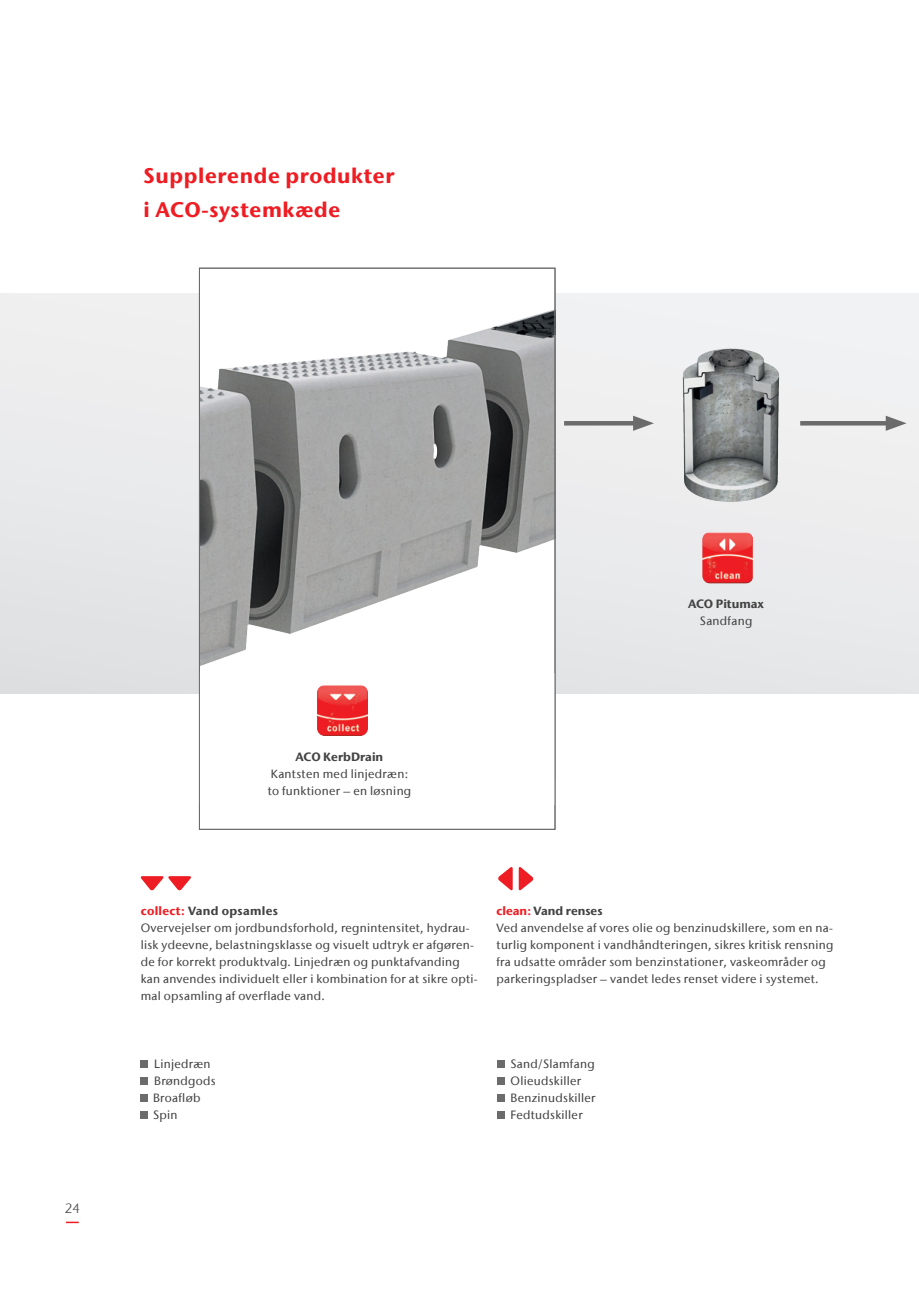
<style>
.page{position:relative;width:919px;height:1289px;background:#fff}
.page>*{position:absolute;margin:0;border:0;box-sizing:border-box;transform-origin:0 0}
.t1{font:700 21px/34px "Stone Sans IIITC Com";letter-spacing:.03em;color:#ee1d23}
.t2{font:13.5px "Stone Sans IIITC Com";color:#575757}
.t3{font:500 12px/17px "Stone Sans IIITC Com";letter-spacing:.025em;color:#434343}
.t4{font:700 12px "Stone Sans IIITC Com";color:#434343}
.s1{font-weight:700;color:#ee1d23}
.s2{font-weight:700}
</style>
<div class="page">
<svg style="left:66px;top:1221px;width:13px;height:2px"></svg>
<div style="left:0;top:293px;width:918px;height:400px;background:#ebebed"></div>
<svg style="left:140px;top:876px;width:51px;height:14px"></svg>
<svg style="left:518px;top:867px;width:15px;height:23px"></svg>
<svg style="left:498px;top:867px;width:14px;height:23px"></svg>
<img style="left:702px;top:532px;width:51px;height:51px">
<img style="left:682px;top:348px;width:47px;height:153px">
<hr style="left:564px;top:421px;width:77px;height:4px;background:#6b6b6b">
<svg style="left:633px;top:415px;width:21px;height:16px"></svg>
<hr style="left:800px;top:421px;width:93px;height:4px;background:#6b6b6b">
<svg style="left:885px;top:416px;width:21px;height:15px"></svg>
<img style="left:201px;top:293px;width:352px;height:380px">
<div style="left:199px;top:673px;width:356px;height:132px;background:#fff"></div>
<img style="left:317px;top:685px;width:51px;height:51px">
<div style="left:140px;top:1060px;width:8px;height:7px;background:#6b6b6b"></div>
<div style="left:140px;top:1077px;width:8px;height:7px;background:#6b6b6b"></div>
<div style="left:140px;top:1094px;width:8px;height:7px;background:#6b6b6b"></div>
<div style="left:140px;top:1111px;width:8px;height:7px;background:#6b6b6b"></div>
<div style="left:497px;top:1060px;width:8px;height:7px;background:#6b6b6b"></div>
<div style="left:497px;top:1077px;width:8px;height:7px;background:#6b6b6b"></div>
<div style="left:497px;top:1094px;width:8px;height:7px;background:#6b6b6b"></div>
<div style="left:497px;top:1111px;width:8px;height:7px;background:#6b6b6b"></div>
<h1 class="t1" style="left:144px;top:158px;width:252px">Supplerende produkter i ACO-systemkæde</h1>
<p class="t2" style="left:65px;top:1199px;width:17px">24</p>
<p class="t4" style="left:295px;top:749px;width:89px">ACO KerbDrain</p>
<p class="t3" style="left:268px;top:765px;width:145px">Kantsten med linjedræn: to funktioner – en løsning</p>
<p class="t4" style="left:688px;top:596px;width:77px">ACO Pitumax</p>
<p class="t3" style="left:700px;top:612px;width:54px">Sandfang</p>
<p class="t3" style="left:141px;top:901px;width:338px"><span class="s1">collect:</span> <span class="s2">Vand opsamles<br></span>Overvejelser om jordbundsforhold, regnintensitet, hydrau&shy;lisk ydeevne, belastningsklasse og visuelt udtryk er afgøren&shy;de for korrekt produktvalg. Linjedræn og punktafvanding kan anvendes individuelt eller i kombination for at sikre opti&shy;mal opsamling af overflade vand.</p>
<p class="t3" style="left:496px;top:901px;width:338px"><span class="s1">clean:</span> <span class="s2">Vand renses<br></span>Ved anvendelse af vores olie og benzinudskillere, som en na&shy;turlig komponent i vandhåndteringen, sikres kritisk rensning fra udsatte områder som benzinstationer, vaskeområder og parkeringspladser – vandet ledes renset videre i systemet.</p>
<p class="t3" style="left:153px;top:1054px;width:64px">Linjedræn<br>Brøndgods<br>Broafløb<br>Spin</p>
<p class="t3" style="left:510px;top:1054px;width:87px">Sand/Slamfang<br>Olieudskiller<br>Benzinudskiller<br>Fedtudskiller</p>
</div>
